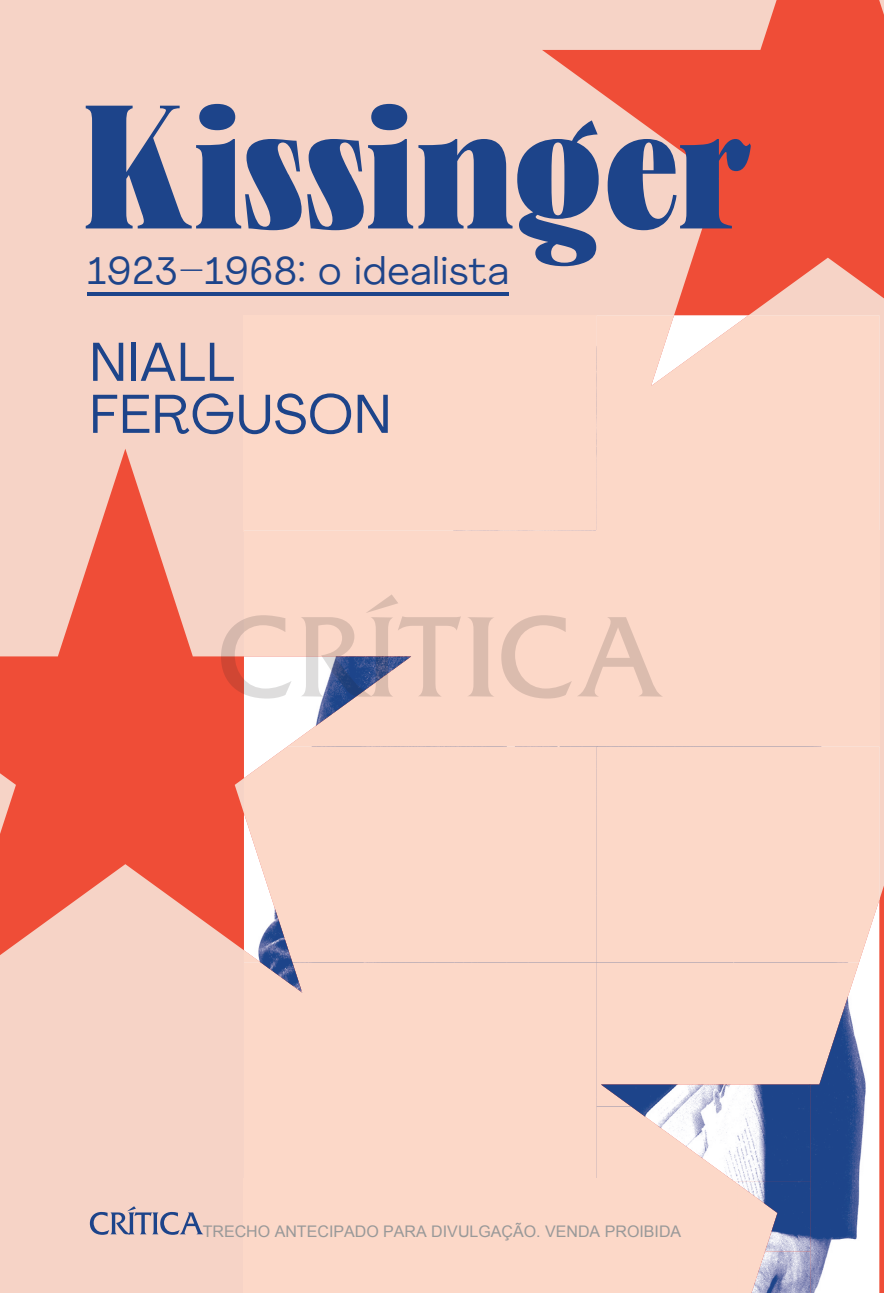
<style>
.page{position:relative;width:884px;height:1293px;background:#f6d3c6}
.page>*{position:absolute;margin:0;border:0;box-sizing:border-box;transform-origin:0 0}
.t1{font:700 condensed 175.4px "Neue World Super";letter-spacing:-.01em;color:#1d448a}
.t2{font:54px/52px "Agrandir Variable";letter-spacing:.025em;color:#1d448a}
.t3{font:38px "Agrandir Variable";letter-spacing:.035em;color:#1d448a}
.t4{font:16px "Arial";color:#999}
</style>
<div class="page">
<svg style="left:0;top:449px;width:244px;height:506px;fill:#ef4d37"></svg>
<svg style="left:542px;top:0;width:342px;height:386px;fill:#ef4d37"></svg>
<svg style="left:90px;top:1206px;width:113px;height:28px"></svg>
<img style="left:244px;top:315px;width:353px;height:647px">
<img style="left:597px;top:315px;width:282px;height:432px">
<img style="left:597px;top:962px;width:212px;height:1px">
<img style="left:244px;top:656px;width:167px;height:336px">
<img style="left:651px;top:315px;width:97px;height:71px">
<img style="left:809px;top:902px;width:70px;height:391px">
<img style="left:601px;top:1084px;width:209px;height:97px">
<img style="left:735px;top:1181px;width:75px;height:70px">
<img style="left:751px;top:1251px;width:59px;height:42px">
<hr style="left:88px;top:292px;width:421px;height:3px;background:#1d448a">
<svg style="left:221px;top:615px;width:70px;height:83px"></svg>
<svg style="left:501px;top:615px;width:162px;height:83px"></svg>
<svg style="left:467px;top:617px;width:27px;height:79px"></svg>
<svg style="left:300px;top:594px;width:161px;height:102px"></svg>
<h1 class="t1" style="left:81px;top:72px;width:672px">Kissinger</h1>
<h3 class="t3" style="left:88px;top:247px;width:422px">1923–1968: o idealista</h3>
<h2 class="t2" style="left:90px;top:335px;width:302px">NIALL<br>FERGUSON</h2>
<p class="t4" style="left:203px;top:1220px;width:480px">TRECHO ANTECIPADO PARA DIVULGAÇÃO. VENDA PROIBIDA</p>
</div>
